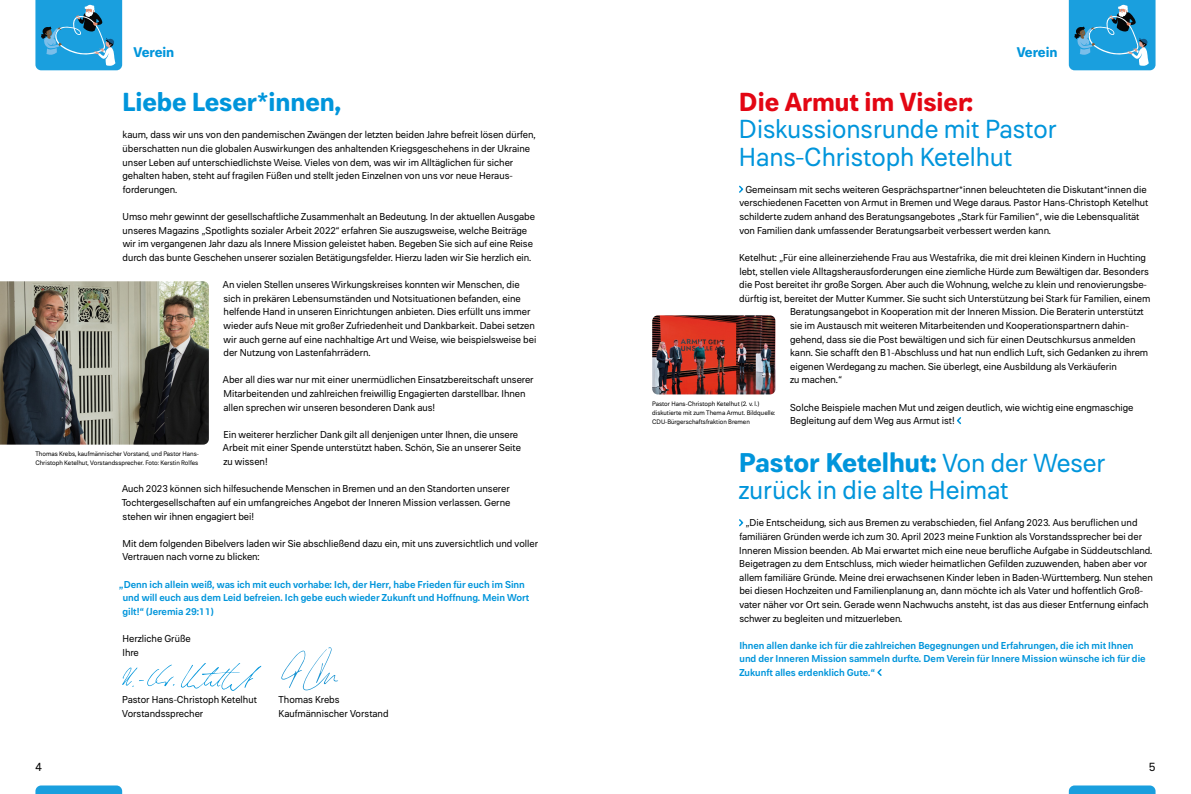
<style>
.page{position:relative;width:1191px;height:794px;background:#fff}
.page>*{position:absolute;margin:0;border:0;box-sizing:border-box;transform-origin:0 0}
.t1{font:700 27px "Paul Grotesk Soft";color:#0095db}
.t2{font:26px/27.2px "Paul Grotesk Soft";color:#0095db}
.t3{font:700 26px "Paul Grotesk Soft";color:#0095db}
.t4{font:700 26px "Paul Grotesk Soft";color:#e30613}
.t5{font:700 14px "Paul Grotesk Soft";color:#0095db}
.t6{font:12px "Paul Grotesk Soft";color:#000}
.t7{font:10px/13.6px "Paul Grotesk Soft";color:#000}
.t8{font:600 10px/13.6px "Paul Grotesk Soft";color:#0095db}
.t9{font:6.5px/9.1px "Paul Grotesk Soft";color:#000}
.s1{font-weight:400;font-size:26px}
</style>
<div class="page">
<svg style="left:35px;top:785px;width:87px;height:9px"></svg>
<svg style="left:1068px;top:785px;width:87px;height:9px"></svg>
<svg style="left:1068px;top:0;width:87px;height:70px;background:#309ed3"></svg>
<svg style="left:35px;top:0;width:87px;height:70px;background:#2f9ed3"></svg>
<svg style="left:122px;top:665px;width:53px;height:22px"></svg>
<svg style="left:181px;top:663px;width:80px;height:28px"></svg>
<svg style="left:739px;top:185px;width:5px;height:8px"></svg>
<svg style="left:956px;top:417px;width:6px;height:8px"></svg>
<img style="left:0;top:281px;width:209px;height:163px">
<img style="left:652px;top:315px;width:123px;height:79px">
<svg style="left:281px;top:647px;width:57px;height:43px"></svg>
<svg style="left:739px;top:519px;width:5px;height:8px"></svg>
<svg style="left:877px;top:669px;width:5px;height:7px"></svg>
<h3 class="t5" style="left:133px;top:44px;width:42px">Verein</h3>
<h3 class="t5" style="left:1016px;top:44px;width:42px">Verein</h3>
<h2 class="t3" style="left:122px;top:87px;width:221px">Liebe Leser*innen,</h2>
<p class="t7" style="left:123px;top:128px;width:415px">kaum, dass wir uns von den pandemischen Zwängen der letzten beiden Jahre befreit lösen dürfen, überschatten nun die globalen Auswirkungen des anhaltenden Kriegsgeschehens in der Ukraine unser Leben auf unterschiedlichste Weise. Vieles von dem, was wir im Alltäglichen für sicher gehalten haben, steht auf fragilen Füßen und stellt jeden Einzelnen von uns vor neue Heraus&shy;forderungen.</p>
<p class="t7" style="left:122px;top:210px;width:414px">Umso mehr gewinnt der gesellschaftliche Zusammenhalt an Bedeutung. In der aktuellen Ausgabe unseres Magazins „Spotlights sozialer Arbeit 2022“ erfahren Sie auszugsweise, welche Beiträge wir im vergangenen Jahr dazu als Innere Mission geleistet haben. Begeben Sie sich auf eine Reise durch das bunte Geschehen unserer sozialen Betätigungsfelder. Hierzu laden wir Sie herzlich ein.</p>
<p class="t7" style="left:223px;top:278px;width:315px">An vielen Stellen unseres Wirkungskreises konnten wir Menschen, die sich in prekären Lebensumständen und Notsituationen befanden, eine helfende Hand in unseren Einrichtungen anbieten. Dies erfüllt uns immer wieder aufs Neue mit großer Zufriedenheit und Dankbarkeit. Dabei setzen wir auch gerne auf eine nachhaltige Art und Weise, wie beispielsweise bei der Nutzung von Lastenfahrrädern.</p>
<p class="t7" style="left:223px;top:373px;width:312px">Aber all dies war nur mit einer unermüdlichen Einsatzbereitschaft unserer<br>Mitarbeitenden und zahlreichen freiwillig Engagierten darstellbar. Ihnen allen sprechen wir unseren besonderen Dank aus!</p>
<p class="t7" style="left:223px;top:427px;width:299px">Ein weiterer herzlicher Dank gilt all denjenigen unter Ihnen, die unsere<br>Arbeit mit einer Spende unterstützt haben. Schön, Sie an unserer Seite zu wissen!</p>
<p class="t7" style="left:122px;top:482px;width:390px;text-align:justify">Auch 2023 können sich hilfesuchende Menschen in Bremen und an den Standorten unserer Tochtergesellschaften auf ein umfangreiches Angebot der Inneren Mission verlassen. Gerne stehen wir ihnen engagiert bei!</p>
<p class="t7" style="left:122px;top:536px;width:417px">Mit dem folgenden Bibelvers laden wir Sie abschließend dazu ein, mit uns zuversichtlich und voller<br>Vertrauen nach vorne zu blicken:</p>
<p class="t8" style="left:123px;top:577px;width:408px;text-indent:-4px">„Denn ich allein weiß, was ich mit euch vorhabe: Ich, der Herr, habe Frieden für euch im Sinn und will euch aus dem Leid befreien. Ich gebe euch wieder Zukunft und Hoffnung. Mein Wort gilt!“ (Jeremia 29:11)</p>
<p class="t7" style="left:123px;top:632px;width:70px">Herzliche Grüße<br>Ihre</p>
<p class="t9" style="left:35px;top:449px;width:165px">Thomas Krebs, kaufmännischer Vorstand, und Pastor Hans-<br>Christoph Ketelhut, Vorstandssprecher. Foto: Kerstin Rolfes</p>
<p class="t7" style="left:122px;top:693px;width:136px">Pastor Hans-Christoph Ketelhut<br>Vorstandssprecher</p>
<p class="t7" style="left:279px;top:693px;width:112px">Thomas Krebs<br>Kaufmännischer Vorstand</p>
<h2 class="t4" style="left:739px;top:87px;width:236px">Die Armut im Visier:</h2>
<h2 class="t2" style="left:739px;top:116px;width:319px">Diskussionsrunde mit Pastor<br>Hans-Christoph Ketelhut</h2>
<p class="t7" style="left:739px;top:183px;width:410px;text-indent:6px">Gemeinsam mit sechs weiteren Gesprächspartner*innen beleuchteten die Diskutant*innen die verschiedenen Facetten von Armut in Bremen und Wege daraus. Pastor Hans-Christoph Ketelhut schilderte zudem anhand des Beratungsangebotes „Stark für Familien“, wie die Lebensqualität von Familien dank umfassender Beratungsarbeit verbessert werden kann.</p>
<p class="t7" style="left:739px;top:251px;width:408px">Ketelhut: „Für eine alleinerziehende Frau aus Westafrika, die mit drei kleinen Kindern in Huchting</p>
<p class="t7" style="left:739px;top:264px;width:411px">lebt, stellen viele Alltagsherausforderungen eine ziemliche Hürde zum Bewältigen dar. Besonders</p>
<p class="t7" style="left:739px;top:278px;width:409px">die Post bereitet ihr große Sorgen. Aber auch die Wohnung, welche zu klein und renovierungsbe-</p>
<p class="t7" style="left:739px;top:291px;width:413px">dürftig ist, bereitet der Mutter Kummer. Sie sucht sich Unterstützung bei Stark für Familien, einem</p>
<p class="t7" style="left:790px;top:305px;width:355px">Beratungsangebot in Kooperation mit der Inneren Mission. Die Beraterin unterstützt</p>
<p class="t7" style="left:790px;top:319px;width:340px">sie im Austausch mit weiteren Mitarbeitenden und Kooperationspartnern dahin-</p>
<p class="t7" style="left:790px;top:332px;width:347px">gehend, dass sie die Post bewältigen und sich für einen Deutschkursus anmelden</p>
<p class="t7" style="left:790px;top:346px;width:359px">kann. Sie schafft den B1-Abschluss und hat nun endlich Luft, sich Gedanken zu ihrem</p>
<p class="t7" style="left:790px;top:359px;width:328px">eigenen Werdegang zu machen. Sie überlegt, eine Ausbildung als Verkäuferin</p>
<p class="t7" style="left:790px;top:373px;width:54px">zu machen.“</p>
<p class="t7" style="left:790px;top:400px;width:345px">Solche Beispiele machen Mut und zeigen deutlich, wie wichtig eine engmaschige<br>Begleitung auf dem Weg aus Armut ist!</p>
<p class="t9" style="left:652px;top:399px;width:125px">Pastor Hans-Christoph Ketelhut (2. v. l.) diskutierte mit zum Thema Armut. Bildquelle:<br>CDU-Bürgerschaftsfraktion Bremen</p>
<h1 class="t1" style="left:739px;top:446px;width:368px">Pastor Ketelhut: <span class="s1">Von der Weser</span></h1>
<h2 class="t2" style="left:739px;top:476px;width:271px">zurück in die alte Heimat</h2>
<p class="t7" style="left:739px;top:516px;width:415px;text-indent:6px">„Die Entscheidung, sich aus Bremen zu verabschieden, fiel Anfang 2023. Aus beruflichen und familiären Gründen werde ich zum 30. April 2023 meine Funktion als Vorstandssprecher bei der Inneren Mission beenden. Ab Mai erwartet mich eine neue berufliche Aufgabe in Süddeutschland.<br>Beigetragen zu dem Entschluss, mich wieder heimatlichen Gefilden zuzuwenden, haben aber vor allem familiäre Gründe. Meine drei erwachsenen Kinder leben in Baden-Württemberg. Nun stehen bei diesen Hochzeiten und Familienplanung an, dann möchte ich als Vater und hoffentlich Groß&shy;vater näher vor Ort sein. Gerade wenn Nachwuchs ansteht, ist das aus dieser Entfernung einfach schwer zu begleiten und mitzuerleben.</p>
<p class="t8" style="left:739px;top:638px;width:408px">Ihnen allen danke ich für die zahlreichen Begegnungen und Erfahrungen, die ich mit Ihnen und der Inneren Mission sammeln durfte. Dem Verein für Innere Mission wünsche ich für die<br>Zukunft alles erdenklich Gute.“</p>
<p class="t6" style="left:35px;top:760px;width:8px">4</p>
<p class="t6" style="left:1148px;top:760px;width:8px">5</p>
</div>
